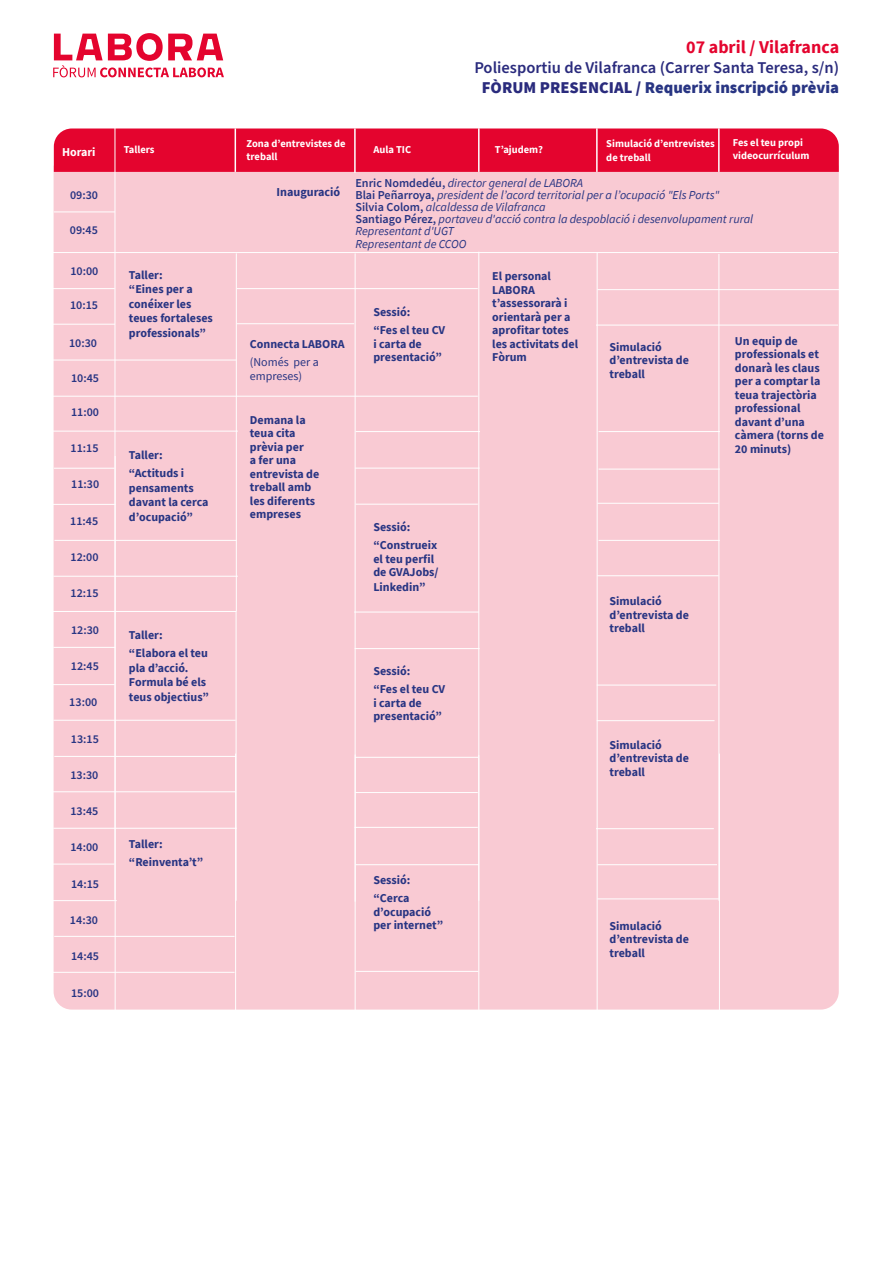
<style>
.page{position:relative;width:893px;height:1263px;background:#fff}
.page>*{position:absolute;margin:0;border:0;box-sizing:border-box;transform-origin:0 0}
.t1{font:700 18px "Source Sans Pro";color:#e4042e}
.t2{font:600 16.5px "Source Sans Pro";color:#2a2b7d}
.t3{font:900 16.5px "Source Sans Pro";color:#283583}
.t4{font:italic 12.15px "Source Sans Pro";color:#283583}
.t5{font:700 12.15px "Source Sans Pro";color:#283583}
.t6{font:700 12px/13.5px "Source Sans Pro";color:#283583}
.t7{font:600 12px "Source Sans Pro";color:#283583}
.t8{font:12px "Source Sans Pro";color:#283583}
.t9{font:700 12px "Source Sans Pro";color:#fff}
.t10{font:700 10.5px "Source Sans Pro";color:#fff}
.s1{color:#2a2b7d}
.s2{font-weight:600;font-style:normal}
</style>
<div class="page">
<div style="left:54px;top:172px;width:785px;height:837px;background:#f9cad3"></div>
<div style="left:54px;top:128px;width:785px;height:44px;background:#e4042e"></div>
<hr style="left:115px;top:124px;width:1px;height:776px;background:#fff">
<hr style="left:235px;top:128px;width:1px;height:44px;background:#fff">
<hr style="left:478px;top:252px;width:1px;height:649px;background:#fff">
<hr style="left:597px;top:253px;width:1px;height:768px;background:#fff">
<hr style="left:718px;top:254px;width:1px;height:647px;background:#fff">
<hr style="left:478px;top:128px;width:2px;height:44px;background:#fff">
<hr style="left:596px;top:128px;width:2px;height:44px;background:#fff">
<hr style="left:718px;top:128px;width:2px;height:44px;background:#fff">
<svg style="left:53px;top:33px;width:171px;height:44px"></svg>
<hr style="left:354px;top:128px;width:2px;height:45px;background:#fff">
<hr style="left:51px;top:324px;width:64px;height:1px;background:#fff">
<hr style="left:355px;top:468px;width:125px;height:1px;background:#fff">
<hr style="left:46px;top:504px;width:70px;height:1px;background:#fff">
<hr style="left:53px;top:611px;width:184px;height:1px;background:#fff">
<hr style="left:53px;top:576px;width:185px;height:1px;background:#fff">
<hr style="left:53px;top:684px;width:62px;height:1px;background:#fff">
<hr style="left:53px;top:720px;width:183px;height:1px;background:#fff">
<hr style="left:54px;top:756px;width:182px;height:1px;background:#fff">
<hr style="left:53px;top:791px;width:182px;height:1px;background:#fff">
<hr style="left:53px;top:828px;width:184px;height:1px;background:#fff">
<hr style="left:53px;top:864px;width:61px;height:1px;background:#fff">
<hr style="left:54px;top:211px;width:61px;height:1px;background:#fff">
<hr style="left:46px;top:396px;width:432px;height:1px;background:#fff">
<hr style="left:53px;top:647px;width:62px;height:1px;background:#fff">
<hr style="left:51px;top:431px;width:187px;height:1px;background:#fff">
<hr style="left:42px;top:252px;width:796px;height:1px;background:#fff">
<hr style="left:47px;top:360px;width:189px;height:1px;background:#fff">
<hr style="left:54px;top:540px;width:183px;height:1px;background:#fff">
<hr style="left:236px;top:253px;width:1px;height:358px;background:#fff">
<hr style="left:355px;top:253px;width:1px;height:649px;background:#fff">
<hr style="left:236px;top:612px;width:1px;height:289px;background:#fff">
<hr style="left:54px;top:936px;width:181px;height:1px;background:#fff">
<hr style="left:42px;top:972px;width:193px;height:1px;background:#fff">
<hr style="left:115px;top:456px;width:1px;height:566px;background:#fff">
<hr style="left:235px;top:753px;width:1px;height:273px;background:#fff">
<hr style="left:355px;top:754px;width:1px;height:267px;background:#fff">
<hr style="left:478px;top:755px;width:1px;height:266px;background:#fff">
<hr style="left:719px;top:753px;width:1px;height:268px;background:#fff">
<hr style="left:51px;top:288px;width:64px;height:1px;background:#fff">
<hr style="left:596px;top:325px;width:242px;height:1px;background:#fff">
<hr style="left:53px;top:900px;width:64px;height:1px;background:#fff">
<hr style="left:355px;top:648px;width:125px;height:1px;background:#fff">
<hr style="left:356px;top:864px;width:123px;height:1px;background:#fff">
<hr style="left:356px;top:504px;width:122px;height:1px;background:#fff">
<hr style="left:354px;top:612px;width:125px;height:1px;background:#fff">
<hr style="left:356px;top:971px;width:122px;height:1px;background:#fff">
<hr style="left:54px;top:468px;width:60px;height:1px;background:#fff">
<hr style="left:237px;top:288px;width:241px;height:1px;background:#fff">
<hr style="left:355px;top:757px;width:123px;height:1px;background:#fff">
<hr style="left:355px;top:792px;width:123px;height:1px;background:#fff">
<hr style="left:597px;top:720px;width:117px;height:1px;background:#fff">
<hr style="left:597px;top:898px;width:122px;height:1px;background:#fff">
<hr style="left:597px;top:864px;width:120px;height:1px;background:#fff">
<hr style="left:597px;top:575px;width:122px;height:1px;background:#fff">
<hr style="left:597px;top:685px;width:119px;height:1px;background:#fff">
<hr style="left:237px;top:323px;width:117px;height:1px;background:#fff">
<hr style="left:356px;top:431px;width:124px;height:1px;background:#fff">
<hr style="left:596px;top:828px;width:118px;height:1px;background:#fff">
<hr style="left:599px;top:540px;width:121px;height:1px;background:#fff">
<hr style="left:597px;top:503px;width:122px;height:1px;background:#fff">
<hr style="left:599px;top:469px;width:121px;height:1px;background:#fff">
<hr style="left:599px;top:431px;width:121px;height:1px;background:#fff">
<hr style="left:355px;top:827px;width:123px;height:1px;background:#fff">
<hr style="left:597px;top:289px;width:242px;height:1px;background:#fff">
<p class="t10" style="left:247px;top:136px;width:101px">Zona d’entrevistes de</p>
<p class="t10" style="left:247px;top:149px;width:32px">treball</p>
<p class="t9" style="left:62px;top:143px;width:35px">Horari</p>
<p class="t10" style="left:124px;top:143px;width:32px">Tallers</p>
<p class="t10" style="left:373px;top:143px;width:39px">Aula TIC</p>
<p class="t1" style="left:686px;top:35px;width:154px">07 abril / Vilafranca</p>
<p class="t2" style="left:474px;top:57px;width:366px">Poliesportiu de Vilafranca (Carrer Santa Teresa, s/n)</p>
<p class="t3" style="left:482px;top:77px;width:359px"><span class="s1">FÒRUM PRESENCIAL /</span> Requerix inscripció prèvia</p>
<p class="t10" style="left:495px;top:143px;width:50px">T’ajudem?</p>
<p class="t10" style="left:606px;top:137px;width:110px">Simulació d’entrevistes</p>
<p class="t10" style="left:606px;top:150px;width:46px">de treball</p>
<p class="t10" style="left:733px;top:135px;width:72px">Fes el teu propi</p>
<p class="t10" style="left:733px;top:149px;width:78px">videocurrículum</p>
<p class="t7" style="left:70px;top:187px;width:30px">09:30</p>
<p class="t7" style="left:70px;top:222px;width:30px">09:45</p>
<p class="t7" style="left:70px;top:263px;width:30px">10:00</p>
<p class="t7" style="left:70px;top:297px;width:30px">10:15</p>
<p class="t7" style="left:69px;top:334px;width:30px">10:30</p>
<p class="t7" style="left:71px;top:370px;width:30px">10:45</p>
<p class="t7" style="left:71px;top:404px;width:30px">11:00</p>
<p class="t7" style="left:71px;top:440px;width:30px">11:15</p>
<p class="t7" style="left:71px;top:476px;width:30px">11:30</p>
<p class="t7" style="left:70px;top:513px;width:30px">11:45</p>
<p class="t7" style="left:71px;top:549px;width:30px">12:00</p>
<p class="t7" style="left:71px;top:585px;width:30px">12:15</p>
<p class="t7" style="left:71px;top:622px;width:30px">12:30</p>
<p class="t7" style="left:71px;top:658px;width:30px">12:45</p>
<p class="t7" style="left:69px;top:694px;width:30px">13:00</p>
<p class="t7" style="left:71px;top:730px;width:30px">13:15</p>
<p class="t7" style="left:70px;top:767px;width:30px">13:30</p>
<p class="t7" style="left:70px;top:803px;width:30px">13:45</p>
<p class="t7" style="left:70px;top:839px;width:30px">14:00</p>
<p class="t7" style="left:71px;top:876px;width:30px">14:15</p>
<p class="t7" style="left:70px;top:912px;width:30px">14:30</p>
<p class="t7" style="left:71px;top:948px;width:30px">14:45</p>
<p class="t7" style="left:71px;top:984px;width:30px">15:00</p>
<p class="t6" style="left:129px;top:268px;width:35px">Taller:</p>
<p class="t6" style="left:129px;top:282px;width:85px;line-height:14.4px">“Eines per a conéixer les teues fortaleses professionals”</p>
<p class="t6" style="left:129px;top:449px;width:35px">Taller:</p>
<p class="t6" style="left:129px;top:467px;width:57px">“Actituds i</p>
<p class="t6" style="left:129px;top:480px;width:81px;line-height:14.4px">pensaments davant la cerca d’ocupació”</p>
<p class="t6" style="left:129px;top:628px;width:35px">Taller:</p>
<p class="t6" style="left:129px;top:646px;width:81px;line-height:14.4px">“Elabora el teu pla d’acció.<br>Formula bé els teus objectius”</p>
<p class="t6" style="left:129px;top:837px;width:35px">Taller:</p>
<p class="t6" style="left:129px;top:855px;width:76px">“Reinventa’t”</p>
<p class="t5" style="left:277px;top:183px;width:65px">Inauguració</p>
<p class="t6" style="left:250px;top:337px;width:96px">Connecta LABORA</p>
<p class="t8" style="left:250px;top:354px;width:70px">(Només per a</p>
<p class="t8" style="left:250px;top:368px;width:54px">empreses)</p>
<p class="t6" style="left:250px;top:413px;width:71px">Demana la teua cita prèvia per<br>a fer una entrevista de treball amb les diferents empreses</p>
<p class="t4" style="left:355px;top:175px;width:229px"><span class="s2">Enric Nomdedéu,</span> director general de LABORA</p>
<p class="t4" style="left:355px;top:187px;width:366px"><span class="s2">Blai Peñarroya,</span> president de l’acord territorial per a l’ocupació "Els Ports"</p>
<p class="t4" style="left:355px;top:199px;width:192px"><span class="s2">Silvia Colom,</span> alcaldessa de Vilafranca</p>
<p class="t4" style="left:355px;top:212px;width:399px"><span class="s2">Santiago Pérez,</span> portaveu d'acció contra la despoblació i desenvolupament rural</p>
<p class="t4" style="left:355px;top:224px;width:100px">Representant d'UGT</p>
<p class="t4" style="left:355px;top:236px;width:112px">Representant de CCOO</p>
<p class="t6" style="left:373px;top:305px;width:39px">Sessió:</p>
<p class="t6" style="left:373px;top:323px;width:73px">“Fes el teu CV</p>
<p class="t6" style="left:373px;top:337px;width:50px">i carta de</p>
<p class="t6" style="left:373px;top:350px;width:70px">presentació”</p>
<p class="t6" style="left:373px;top:518px;width:65px;line-height:18px">Sessió: “Construeix</p>
<p class="t6" style="left:373px;top:552px;width:67px;line-height:14px">el teu perfil de GVAJobs/<br>Linkedin”</p>
<p class="t6" style="left:492px;top:269px;width:60px">El personal</p>
<p class="t6" style="left:492px;top:283px;width:87px">LABORA t’assessorarà i orientarà per a aprofitar totes les activitats del<br>Fòrum</p>
<p class="t6" style="left:609px;top:340px;width:81px">Simulació d’entrevista de treball</p>
<p class="t6" style="left:735px;top:334px;width:91px">Un equip de professionals et donarà les claus per a comptar la teua trajectòria professional davant d’una càmera (torns de<br>20 minuts)</p>
<p class="t6" style="left:609px;top:594px;width:81px">Simulació d’entrevista de treball</p>
<p class="t6" style="left:373px;top:664px;width:39px">Sessió:</p>
<p class="t6" style="left:373px;top:682px;width:73px">“Fes el teu CV</p>
<p class="t6" style="left:373px;top:696px;width:50px">i carta de</p>
<p class="t6" style="left:373px;top:709px;width:70px">presentació”</p>
<p class="t6" style="left:609px;top:738px;width:81px">Simulació d’entrevista de treball</p>
<p class="t6" style="left:373px;top:873px;width:39px">Sessió:</p>
<p class="t6" style="left:373px;top:891px;width:38px">“Cerca</p>
<p class="t6" style="left:373px;top:905px;width:71px">d’ocupació per internet”</p>
<p class="t6" style="left:609px;top:919px;width:81px">Simulació d’entrevista de treball</p>
</div>
